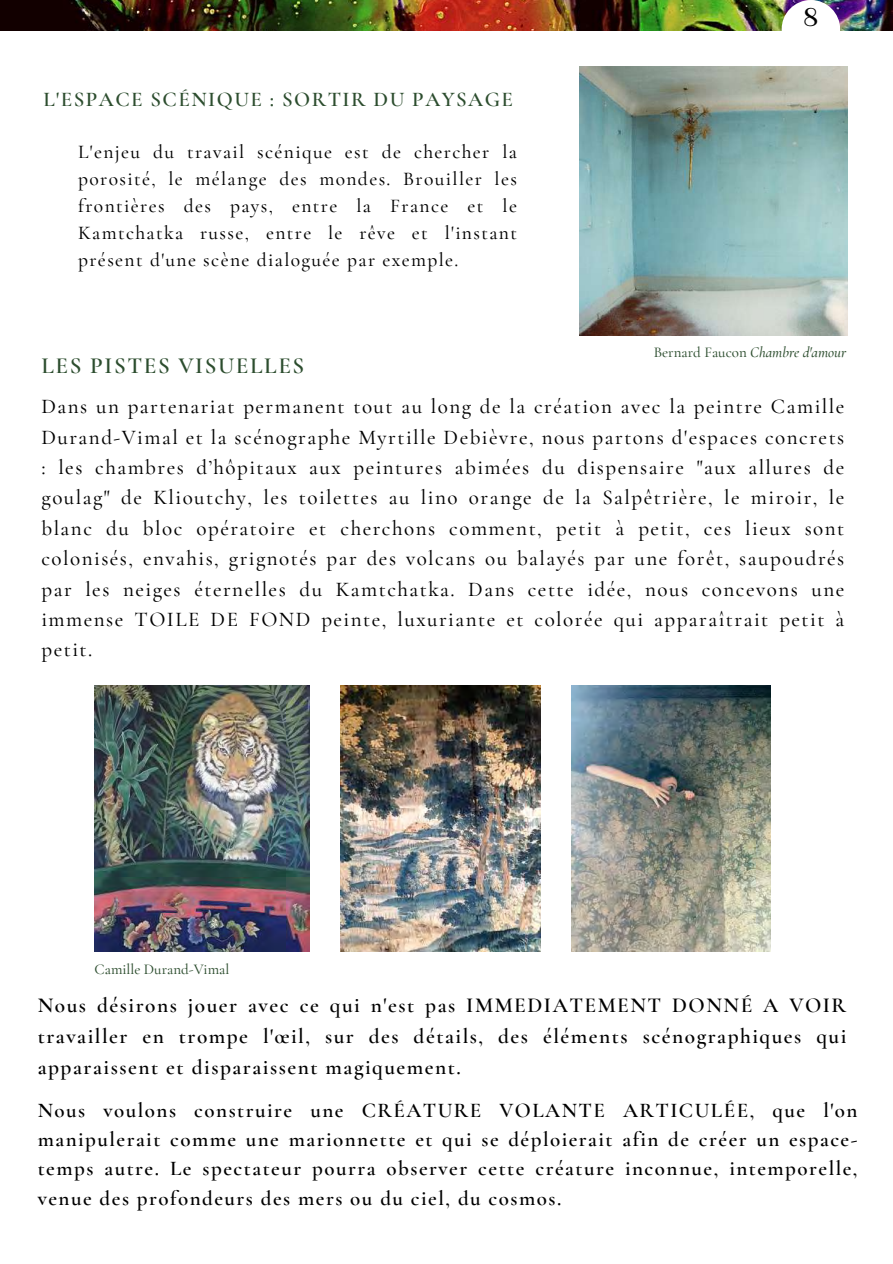
<style>
.page{position:relative;width:893px;height:1264px;background:#fff}
.page>*{position:absolute;margin:0;border:0;box-sizing:border-box;transform-origin:0 0}
.t1{font:500 31.05px "Abhaya Libre";color:#000}
.t2{font:600 23.1px "Cormorant Garamond";letter-spacing:.07em;color:#2c4d2e}
.t3{font:600 21.3px/30.9px "Cormorant Garamond";letter-spacing:.07em;color:#000;text-align:justify}
.t4{font:500 21px/30.3px "Cormorant Garamond";letter-spacing:.07em;color:#000;text-align:justify}
.t5{font:600 21px/29.2px "Cormorant Garamond";letter-spacing:.07em;color:#000;text-align:justify}
.t6{font:600 21px "Cormorant Garamond";letter-spacing:.07em;color:#2c4d2e}
.t7{font:500 19.5px/27px "Cormorant Garamond";letter-spacing:.07em;color:#000;text-align:justify}
.t8{font:italic 500 15px "Cormorant Garamond";color:#2c4d2e}
.t9{font:500 15px "Cormorant Garamond";color:#2c4d2e}
.s1{font-style:normal}
</style>
<div class="page">
<img style="left:0;top:0;width:892px;height:31px">
<div style="left:781px;top:0;width:59px;height:58px;background:#fff;border-radius:50%"></div>
<img style="left:579px;top:67px;width:268px;height:269px">
<img style="left:94px;top:686px;width:215px;height:265px">
<img style="left:340px;top:686px;width:200px;height:265px">
<img style="left:571px;top:686px;width:199px;height:265px">
<p class="t6" style="left:43px;top:87px;width:471px">L'ESPACE SCÉNIQUE : SORTIR DU PAYSAGE</p>
<p class="t7" style="left:78px;top:138px;width:440px">L'enjeu du travail scénique est de chercher la porosité, le mélange des mondes. Brouiller les frontières des pays, entre la France et le Kamtchatka russe, entre le rêve et l'instant présent d'une scène dialoguée par exemple.</p>
<h1 class="t1" style="left:802px;top:0;width:18px">8</h1>
<p class="t8" style="left:653px;top:343px;width:194px"><span class="s1">Bernard Faucon</span> Chambre d'amour</p>
<p class="t2" style="left:41px;top:351px;width:264px">LES PISTES VISUELLES</p>
<p class="t4" style="left:41px;top:391px;width:804px">Dans un partenariat permanent tout au long de la création avec la peintre Camille Durand-Vimal et la scénographe Myrtille Debièvre, nous partons d'espaces concrets : les chambres d’hôpitaux aux peintures abimées du dispensaire "aux allures de goulag" de Klioutchy, les toilettes au lino orange de la Salpêtrière, le miroir, le blanc du bloc opératoire et cherchons comment, petit à petit, ces lieux sont colonisés, envahis, grignotés par des volcans ou balayés par une forêt, saupoudrés par les neiges éternelles du Kamtchatka. Dans cette idée, nous concevons une immense TOILE DE FOND peinte, luxuriante et colorée qui apparaîtrait petit à petit.</p>
<p class="t9" style="left:95px;top:960px;width:136px">Camille Durand-Vimal</p>
<p class="t3" style="left:38px;top:989px;width:810px">Nous désirons jouer avec ce qui n'est pas IMMEDIATEMENT DONNÉ A VOIR travailler en trompe l'œil, sur des détails, des éléments scénographiques qui apparaissent et disparaissent magiquement.</p>
<p class="t5" style="left:38px;top:1095px;width:821px">Nous voulons construire une CRÉATURE VOLANTE ARTICULÉE, que l'on manipulerait comme une marionnette et qui se déploierait afin de créer un espace&shy;temps autre. Le spectateur pourra observer cette créature inconnue, intemporelle, venue des profondeurs des mers ou du ciel, du cosmos.</p>
</div>
